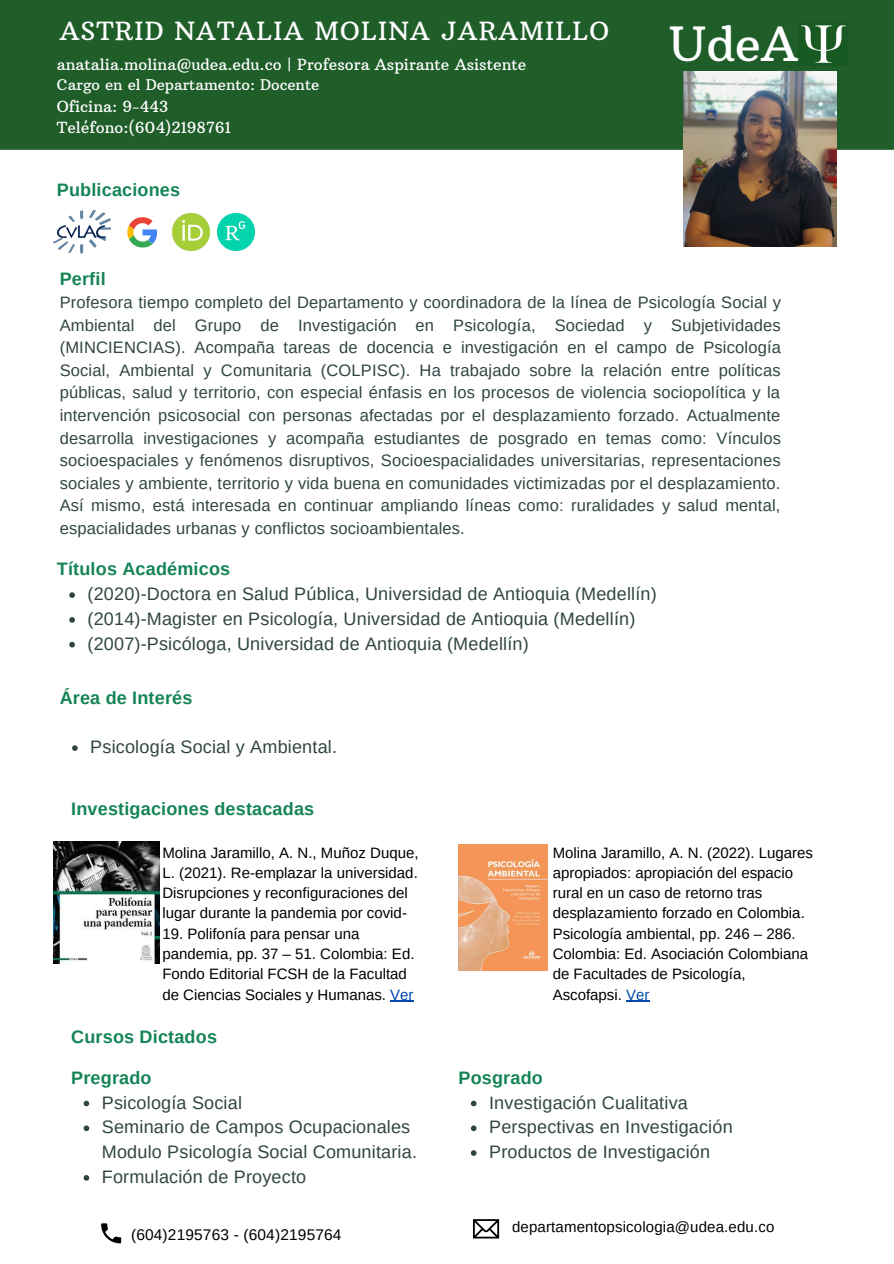
<style>
.page{position:relative;width:894px;height:1264px;background:#fff}
.page>*{position:absolute;margin:0;border:0;box-sizing:border-box;transform-origin:0 0}
.t1{font:48px "Arbutus Slab";color:#fff}
.t2{font:25.5px "Arbutus Slab";letter-spacing:.05em;color:#fff}
.t3{font:18px/24.8px "Arimo";letter-spacing:.01em;color:#304543}
.t4{font:700 18px "Arimo";letter-spacing:.01em;color:#148456}
.t5{font:16.5px/22.5px "Arimo";letter-spacing:.01em;color:#304543;text-align:justify}
.t6{font:15.6px/21.5px "Arbutus Slab";color:#fff}
.t7{font:15.45px "Arimo";letter-spacing:.01em;color:#000}
.t8{font:15px/20.2px "Arimo";color:#000}
.t9{font:15px "Arbutus Slab";color:#fff}
.s1{color:#004aad}
</style>
<div class="page">
<div style="left:0;top:0;width:893px;height:150px;background:#1f5d29"></div>
<svg style="left:473px;top:1219px;width:26px;height:19px"></svg>
<svg style="left:101px;top:1223px;width:20px;height:20px"></svg>
<img style="left:801px;top:25px;width:45px;height:38px">
<svg style="left:127px;top:217px;width:31px;height:31px"></svg>
<img style="left:53px;top:211px;width:58px;height:42px">
<img style="left:217px;top:213px;width:38px;height:37px">
<img style="left:172px;top:214px;width:38px;height:37px">
<img style="left:683px;top:71px;width:153px;height:176px">
<img style="left:458px;top:844px;width:89px;height:126px">
<svg style="left:69px;top:592px;width:6px;height:6px"></svg>
<svg style="left:69px;top:617px;width:6px;height:5px"></svg>
<svg style="left:69px;top:642px;width:6px;height:5px"></svg>
<svg style="left:72px;top:745px;width:6px;height:6px"></svg>
<img style="left:53px;top:841px;width:106px;height:122px">
<svg style="left:84px;top:1100px;width:5px;height:6px"></svg>
<svg style="left:84px;top:1125px;width:5px;height:6px"></svg>
<svg style="left:84px;top:1175px;width:5px;height:5px"></svg>
<svg style="left:471px;top:1100px;width:5px;height:6px"></svg>
<svg style="left:471px;top:1125px;width:5px;height:6px"></svg>
<svg style="left:471px;top:1150px;width:5px;height:5px"></svg>
<svg style="left:390px;top:1000px;width:23px;height:1px"></svg>
<svg style="left:626px;top:1000px;width:23px;height:1px"></svg>
<h2 class="t2" style="left:60px;top:15px;width:551px">ASTRID NATALIA MOLINA JARAMILLO</h2>
<p class="t6" style="left:57px;top:54px;width:471px">anatalia.molina@udea.edu.co | Profesora Aspirante Asistente</p>
<p class="t9" style="left:57px;top:76px;width:264px">Cargo en el Departamento: Docente</p>
<p class="t6" style="left:57px;top:95px;width:175px">Oficina: 9-443<br>Teléfono:(604)2198761</p>
<p class="t4" style="left:57px;top:180px;width:125px">Publicaciones</p>
<h1 class="t1" style="left:668px;top:13px;width:131px">UdeA</h1>
<p class="t4" style="left:60px;top:268px;width:47px">Perfil</p>
<p class="t5" style="left:60px;top:291px;width:722px">Profesora tiempo completo del Departamento y coordinadora de la línea de Psicología Social y Ambiental del Grupo de Investigación en Psicología, Sociedad y Subjetividades (MINCIENCIAS). Acompaña tareas de docencia e investigación en el campo de Psicología Social, Ambiental y Comunitaria (COLPISC). Ha trabajado sobre la relación entre políticas públicas, salud y territorio, con especial énfasis en los procesos de violencia sociopolítica y la intervención psicosocial con personas afectadas por el desplazamiento forzado. Actualmente desarrolla investigaciones y acompaña estudiantes de posgrado en temas como: Vínculos socioespaciales y fenómenos disruptivos, Socioespacialidades universitarias, representaciones sociales y ambiente, territorio y vida buena en comunidades victimizadas por el desplazamiento.<br>Así mismo, está interesada en continuar ampliando líneas como: ruralidades y salud mental, espacialidades urbanas y conflictos socioambientales.</p>
<p class="t4" style="left:57px;top:559px;width:175px">Títulos Académicos</p>
<p class="t3" style="left:87px;top:581px;width:570px">(2020)-Doctora en Salud Pública, Universidad de Antioquia (Medellín) (2014)-Magister en Psicología, Universidad de Antioquia (Medellín) (2007)-Psicóloga, Universidad de Antioquia (Medellín)</p>
<p class="t4" style="left:60px;top:687px;width:134px">Área de Interés</p>
<p class="t3" style="left:90px;top:734px;width:248px">Psicología Social y Ambiental.</p>
<p class="t4" style="left:71px;top:798px;width:244px">Investigaciones destacadas</p>
<p class="t8" style="left:162px;top:842px;width:258px">Molina Jaramillo, A. N., Muñoz Duque, L. (2021). Re-emplazar la universidad.<br>Disrupciones y reconfiguraciones del lugar durante la pandemia por covid-</p>
<p class="t8" style="left:162px;top:923px;width:253px">19. Polifonía para pensar una pandemia, pp. 37 – 51. Colombia: Ed.<br>Fondo Editorial FCSH de la Facultad de Ciencias Sociales y Humanas. <span class="s1">Ver</span></p>
<p class="t4" style="left:71px;top:1026px;width:147px">Cursos Dictados</p>
<p class="t4" style="left:71px;top:1067px;width:82px">Pregrado</p>
<p class="t3" style="left:102px;top:1089px;width:316px">Psicología Social<br>Seminario de Campos Ocupacionales<br>Modulo Psicología Social Comunitaria.<br>Formulación de Proyecto</p>
<p class="t7" style="left:131px;top:1225px;width:212px">(604)2195763 - (604)2195764</p>
<p class="t8" style="left:552px;top:842px;width:262px">Molina Jaramillo, A. N. (2022). Lugares apropiados: apropiación del espacio rural en un caso de retorno tras desplazamiento forzado en Colombia.<br>Psicología ambiental, pp. 246 – 286.<br>Colombia: Ed. Asociación Colombiana de Facultades de Psicología, Ascofapsi. <span class="s1">Ver</span></p>
<p class="t4" style="left:458px;top:1067px;width:86px">Posgrado</p>
<p class="t3" style="left:489px;top:1089px;width:245px">Investigación Cualitativa<br>Perspectivas en Investigación<br>Productos de Investigación</p>
<p class="t8" style="left:512px;top:1216px;width:264px">departamentopsicologia@udea.edu.co</p>
</div>
